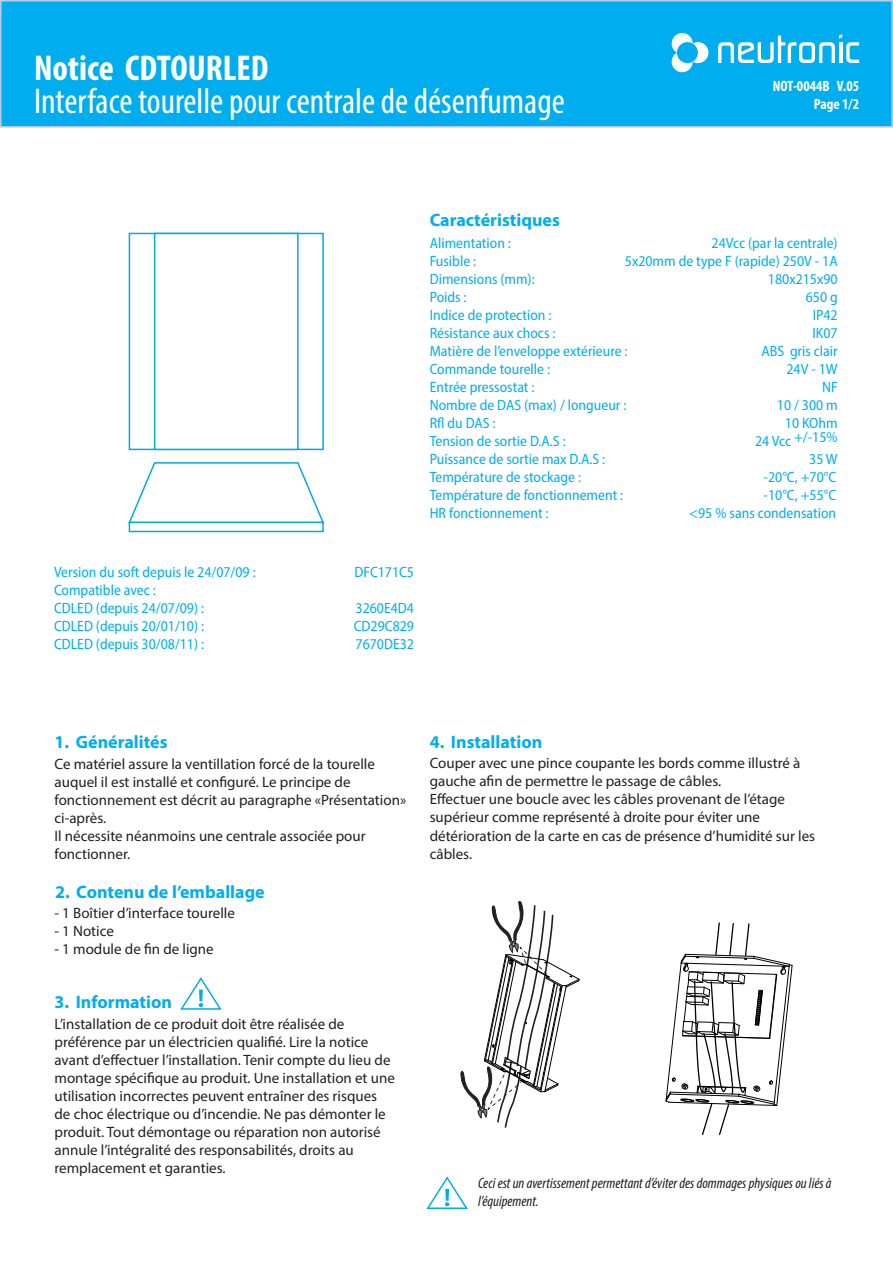
<style>
.page{position:relative;width:893px;height:1263px;background:#fff}
.page>*{position:absolute;margin:0;border:0;box-sizing:border-box;transform-origin:0 0}
.t1{font:condensed 36px "Myriad Pro";color:#fff}
.t2{font:700 condensed 36px "Myriad Pro";color:#fff}
.t3{font:700 18px "Myriad Pro";color:#00aeef}
.t4{font:15px/18px "Myriad Pro";color:#231f20}
.t5{font:semi-condensed 15px/18px "Myriad Pro";color:#00aeef}
.t6{font:italic condensed 15px/18px "Myriad Pro";color:#231f20}
.t7{font:700 condensed 15px/18px "Myriad Pro";color:#fff;text-align:right}
</style>
<div class="page">
<div style="left:0;top:0;width:893px;height:128px;background:#00aeef;border:2px solid #c0cadc"></div>
<svg style="left:718px;top:34px;width:141px;height:29px"></svg>
<svg style="left:671px;top:33px;width:37px;height:40px"></svg>
<div style="left:129px;top:233px;width:195px;height:217px;background:#fff;border:2px solid #00abe5"></div>
<svg style="left:128px;top:462px;width:197px;height:63px"></svg>
<div style="left:154px;top:233px;width:145px;height:217px;background:#fff;border:2px solid #00abe5"></div>
<div style="left:129px;top:521px;width:195px;height:11px;background:#fff;border:2px solid #00abe5"></div>
<svg style="left:461px;top:901px;width:119px;height:227px"></svg>
<svg style="left:666px;top:922px;width:126px;height:213px"></svg>
<svg style="left:180px;top:977px;width:42px;height:33px"></svg>
<svg style="left:426px;top:1176px;width:42px;height:33px"></svg>
<h1 class="t2" style="left:34px;top:45px;width:236px">Notice CDTOURLED</h1>
<h1 class="t1" style="left:34px;top:80px;width:532px">Interface tourelle pour centrale de désenfumage</h1>
<p class="t7" style="left:773px;top:76px;width:88px">NOT-0044B V.05<br>Page 1/2</p>
<p class="t3" style="left:430px;top:209px;width:132px">Caractéristiques</p>
<p class="t5" style="left:430px;top:234px;width:83px">Alimentation :</p>
<p class="t5" style="left:712px;top:234px;width:128px">24Vcc (par la centrale)</p>
<p class="t5" style="left:430px;top:252px;width:48px">Fusible :</p>
<p class="t5" style="left:625px;top:252px;width:214px">5x20mm de type F (rapide) 250V - 1A</p>
<p class="t5" style="left:430px;top:270px;width:107px">Dimensions (mm):</p>
<p class="t5" style="left:768px;top:270px;width:71px">180x215x90</p>
<p class="t5" style="left:430px;top:288px;width:38px">Poids :</p>
<p class="t5" style="left:806px;top:288px;width:33px">650 g</p>
<p class="t5" style="left:430px;top:306px;width:123px">Indice de protection :</p>
<p class="t5" style="left:813px;top:306px;width:27px">IP42</p>
<p class="t5" style="left:430px;top:324px;width:127px">Résistance aux chocs :</p>
<p class="t5" style="left:813px;top:324px;width:27px">IK07</p>
<p class="t5" style="left:430px;top:342px;width:199px">Matière de l’enveloppe extérieure :</p>
<p class="t5" style="left:761px;top:342px;width:78px">ABS gris clair</p>
<p class="t5" style="left:430px;top:360px;width:122px">Commande tourelle :</p>
<p class="t5" style="left:786px;top:360px;width:53px">24V - 1W</p>
<p class="t5" style="left:430px;top:378px;width:106px">Entrée pressostat :</p>
<p class="t5" style="left:822px;top:378px;width:17px">NF</p>
<p class="t5" style="left:430px;top:396px;width:198px">Nombre de DAS (max) / longueur :</p>
<p class="t5" style="left:777px;top:396px;width:62px">10 / 300 m</p>
<p class="t5" style="left:430px;top:414px;width:67px">Rfl du DAS :</p>
<p class="t5" style="left:785px;top:414px;width:54px">10 KOhm</p>
<p class="t5" style="left:430px;top:432px;width:138px">Tension de sortie D.A.S :</p>
<p class="t5" style="left:755px;top:427px;width:84px">24 Vcc +/-15%</p>
<p class="t5" style="left:430px;top:450px;width:177px">Puissance de sortie max D.A.S :</p>
<p class="t5" style="left:809px;top:450px;width:30px">35 W</p>
<p class="t5" style="left:430px;top:468px;width:153px">Température de stockage :</p>
<p class="t5" style="left:764px;top:468px;width:74px">-20°C, +70°C</p>
<p class="t5" style="left:430px;top:486px;width:195px">Température de fonctionnement :</p>
<p class="t5" style="left:764px;top:486px;width:74px">-10°C, +55°C</p>
<p class="t5" style="left:430px;top:504px;width:120px">HR fonctionnement :</p>
<p class="t5" style="left:689px;top:504px;width:148px">&lt;95 % sans condensation</p>
<p class="t5" style="left:54px;top:563px;width:203px">Version du soft depuis le 24/07/09 :</p>
<p class="t5" style="left:354px;top:563px;width:61px">DFC171C5</p>
<p class="t5" style="left:54px;top:581px;width:152px">Compatible avec :<br>CDLED (depuis 24/07/09) :</p>
<p class="t5" style="left:356px;top:599px;width:60px">3260E4D4</p>
<p class="t5" style="left:54px;top:617px;width:152px">CDLED (depuis 20/01/10) :</p>
<p class="t5" style="left:354px;top:617px;width:62px">CD29C829</p>
<p class="t5" style="left:54px;top:635px;width:152px">CDLED (depuis 30/08/11) :</p>
<p class="t5" style="left:356px;top:635px;width:60px">7670DE32</p>
<p class="t3" style="left:55px;top:731px;width:115px">1. Généralités</p>
<p class="t3" style="left:430px;top:730px;width:114px">4. Installation</p>
<p class="t4" style="left:55px;top:755px;width:353px">Ce matériel assure la ventillation forcé de la tourelle auquel il est installé et configuré. Le principe de fonctionnement est décrit au paragraphe «Présentation» ci-après.<br>Il nécessite néanmoins une centrale associée pour fonctionner.</p>
<p class="t4" style="left:430px;top:754px;width:387px">Couper avec une pince coupante les bords comme illustré à gauche afin de permettre le passage de câbles.<br>Effectuer une boucle avec les câbles provenant de l’étage supérieur comme représenté à droite pour éviter une détérioration de la carte en cas de présence d’humidité sur les câbles.</p>
<p class="t3" style="left:55px;top:880px;width:211px">2. Contenu de l’emballage</p>
<p class="t4" style="left:55px;top:904px;width:182px">- 1 Boîtier d’interface tourelle</p>
<p class="t4" style="left:55px;top:922px;width:61px">- 1 Notice</p>
<p class="t4" style="left:55px;top:940px;width:161px">- 1 module de fin de ligne</p>
<p class="t3" style="left:55px;top:990px;width:119px">3. Information</p>
<p class="t4" style="left:55px;top:1014px;width:342px">L’installation de ce produit doit être réalisée de préférence par un électricien qualifié. Lire la notice avant d’effectuer l’installation. Tenir compte du lieu de montage spécifique au produit. Une installation et une utilisation incorrectes peuvent entraîner des risques de choc électrique ou d’incendie. Ne pas démonter le produit. Tout démontage ou réparation non autorisé annule l’intégralité des responsabilités, droits au remplacement et garanties.</p>
<p class="t6" style="left:478px;top:1174px;width:355px">Ceci est un avertissement permettant d’éviter des dommages physiques ou liés à l’équipement.</p>
</div>
